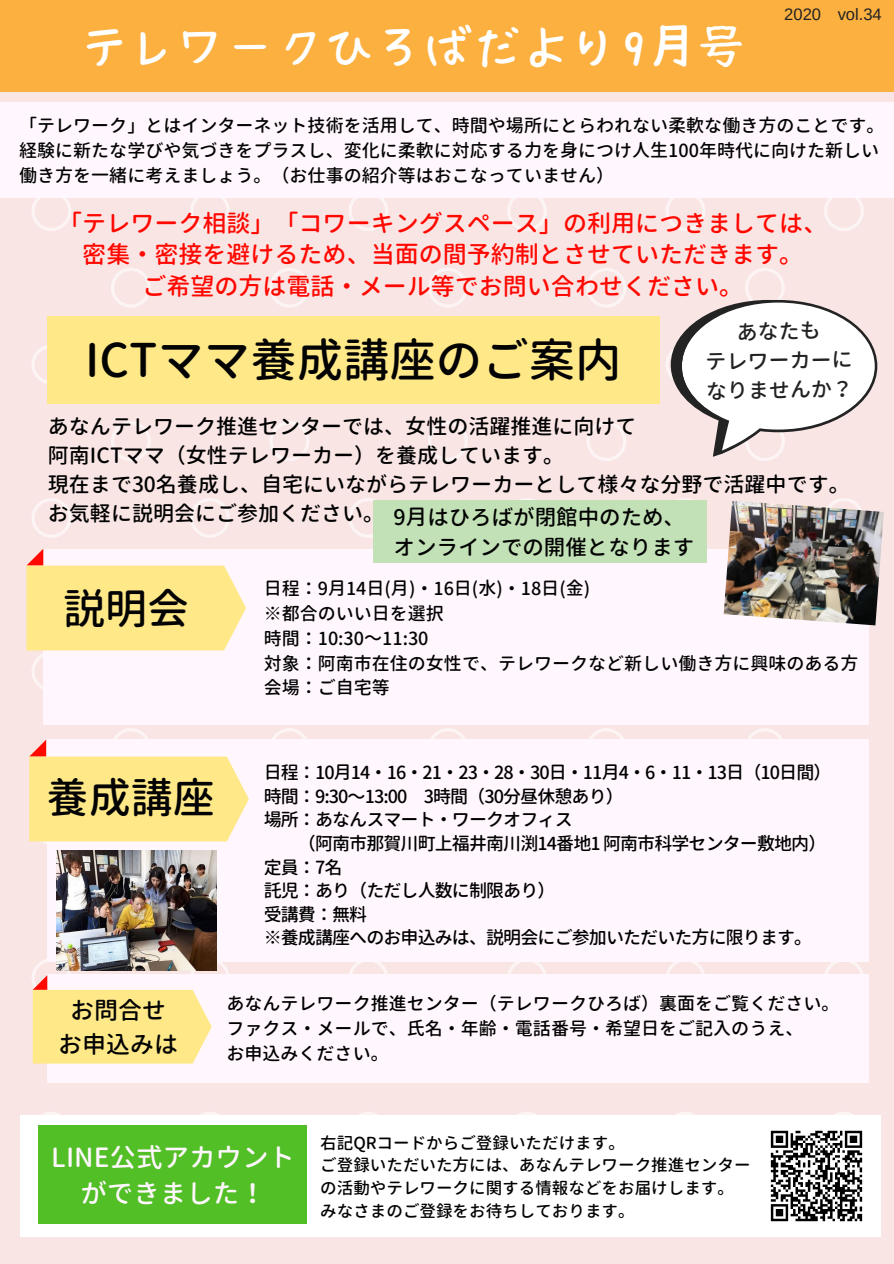
<style>
.page{position:relative;width:894px;height:1264px;background:#fff}
.page>*{position:absolute;margin:0;border:0;box-sizing:border-box;transform-origin:0 0}
.t1{font:46.35px "Hanazome Font";letter-spacing:.06em;color:#fff}
.t2{font:500 46.35px "Gen Jyuu Gothic";color:#030303}
.t3{font:500 42px "Gen Jyuu Gothic";color:#030303}
.t4{font:500 26.55px/36px "Gen Jyuu Gothic";color:#fff7fd;text-align:center}
.t5{font:500 24px/31.5px "Gen Jyuu Gothic";color:#ff0800;text-align:center}
.t6{font:500 24px/33.8px "Gen Jyuu Gothic";color:#030303;text-align:center}
.t7{font:500 21.45px/29.8px "Gen Jyuu Gothic";color:#030303}
.t8{font:500 21px/29.2px "Gen Jyuu Gothic";color:#000}
.t9{font:500 21px/29.2px "Gen Jyuu Gothic";color:#222;text-align:center}
.t10{font:500 18px/24.8px "Gen Jyuu Gothic";color:#030303}
.t11{font:500 18px/23.5px "Gen Jyuu Gothic";letter-spacing:-.05em;color:#000}
.t12{font:500 18px/24.8px "Gen Jyuu Gothic";color:#000}
.t13{font:500 16.5px/22.5px "Gen Jyuu Gothic";color:#030303}
.t14{font:16.5px "Arimo";color:#222}
</style>
<div class="page">
<div style="left:0;top:91px;width:893px;height:1172px;background:#fae5e5"></div>
<div style="left:0;top:0;width:893px;height:91px;background:#fbb040"></div>
<div style="left:0;top:102px;width:893px;height:96px;background:#fff7fd"></div>
<div style="left:43px;top:548px;width:826px;height:176px;background:#fff7fd"></div>
<div style="left:47px;top:739px;width:821px;height:223px;background:#fff7fd"></div>
<div style="left:47px;top:317px;width:612px;height:87px;background:#ffe888"></div>
<div style="left:20px;top:1115px;width:860px;height:121px;background:#fff"></div>
<div style="left:38px;top:1124px;width:268px;height:99px;background:#52bf27"></div>
<img style="left:770px;top:1130px;width:93px;height:92px">
<svg style="left:670px;top:300px;width:206px;height:156px"></svg>
<svg style="left:26px;top:548px;width:220px;height:102px"></svg>
<svg style="left:29px;top:739px;width:220px;height:102px"></svg>
<div style="left:47px;top:974px;width:821px;height:108px;background:#fff7fd"></div>
<img style="left:56px;top:850px;width:160px;height:120px">
<svg style="left:33px;top:975px;width:179px;height:88px"></svg>
<img style="left:723px;top:500px;width:160px;height:125px">
<div style="left:373px;top:500px;width:334px;height:63px;background:#c2e1b6"></div>
<h1 class="t1" style="left:82px;top:23px;width:663px">テレワークひろばだより9月号</h1>
<p class="t14" style="left:784px;top:5px;width:99px">2020 vol.34</p>
<p class="t10" style="left:19px;top:113px;width:866px">「テレワーク」とはインターネット技術を活用して、時間や場所にとらわれない柔軟な働き方のことです。経験に新たな学びや気づきをプラスし、変化に柔軟に対応する力を身につけ人生100年時代に向けた新しい働き方を一緒に考えましょう。（お仕事の紹介等はおこなっていません）</p>
<h3 class="t5" style="left:58px;top:207px;width:770px">「テレワーク相談」「コワーキングスペース」の利用につきましては、密集・密接を避けるため、当面の間予約制とさせていただきます。<br>ご希望の方は電話・メール等でお問い合わせください。</h3>
<p class="t9" style="left:704px;top:317px;width:149px;rotate:-1deg">あなたも<br>テレワーカーになりませんか？</p>
<h1 class="t2" style="left:85px;top:327px;width:538px">ICTママ養成講座のご案内</h1>
<p class="t8" style="left:48px;top:411px;width:803px">あなんテレワーク推進センターでは、女性の活躍推進に向けて<br>阿南ICTママ（女性テレワーカー）を養成しています。<br>現在まで30名養成し、自宅にいながらテレワーカーとして様々な分野で活躍中です。お気軽に説明会にご参加ください。</p>
<p class="t7" style="left:393px;top:502px;width:302px">9月はひろばが閉館中のため、オンラインでの開催となります</p>
<h2 class="t3" style="left:63px;top:578px;width:128px">説明会</h2>
<p class="t10" style="left:263px;top:576px;width:596px">日程：9月14日(月)・16日(水)・18日(金)<br>※都合のいい日を選択<br>時間：10:30～11:30<br>対象：阿南市在住の女性で、テレワークなど新しい働き方に興味のある方会場：ご自宅等</p>
<h2 class="t3" style="left:47px;top:767px;width:170px">養成講座</h2>
<p class="t11" style="left:263px;top:760px;width:569px">日程：10月14・16・21・23・28・30日・11月4・6・11・13日（10日間）時間：9:30〜13:00 3時間（30分昼休憩あり）<br>場所：あなんスマート・ワークオフィス</p>
<p class="t11" style="left:263px;top:831px;width:564px;text-indent:34px">（阿南市那賀川町上福井南川渕14番地1 阿南市科学センター敷地内）定員：7名<br>託児：あり（ただし人数に制限あり）<br>受講費：無料<br>※養成講座へのお申込みは、説明会にご参加いただいた方に限ります。</p>
<h3 class="t6" style="left:58px;top:992px;width:122px">お問合せお申込みは</h3>
<p class="t12" style="left:226px;top:991px;width:614px">あなんテレワーク推進センター（テレワークひろば）裏面をご覧ください。ファクス・メールで、氏名・年齢・電話番号・希望日をご記入のうえ、<br>お申込みください。</p>
<h3 class="t4" style="left:51px;top:1138px;width:245px">LINE公式アカウントができました！</h3>
<p class="t13" style="left:320px;top:1131px;width:431px">右記QRコードからご登録いただけます。<br>ご登録いただいた方には、あなんテレワーク推進センターの活動やテレワークに関する情報などをお届けします。みなさまのご登録をお待ちしております。</p>
</div>
